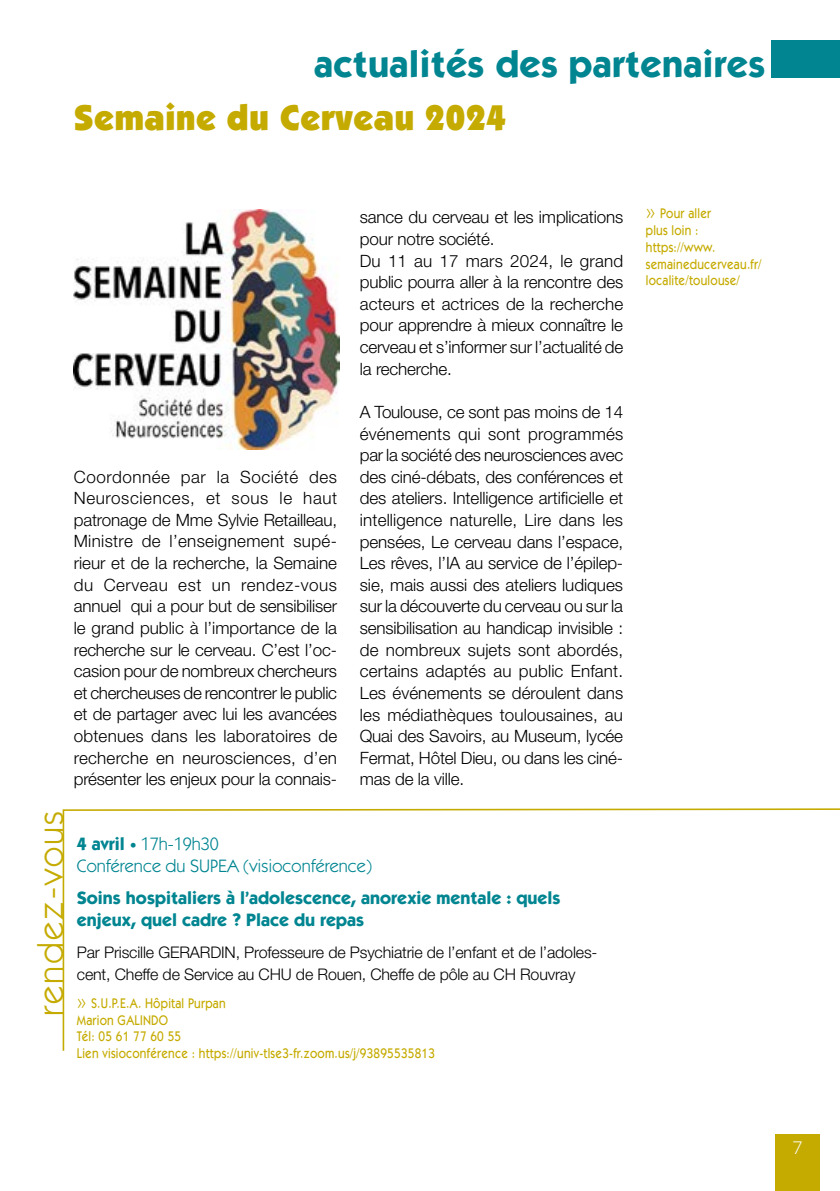
<style>
.page{position:relative;width:840px;height:1191px;background:#fff}
.page>*{position:absolute;margin:0;border:0;box-sizing:border-box;transform-origin:0 0}
.t1{font:700 38px "ITC Kabel Std";letter-spacing:.01em;color:#008591}
.t2{font:900 36px "ITC Kabel Std";letter-spacing:.01em;color:#c5ab00}
.t3{font:36px "ITC Kabel Std";letter-spacing:.06em;color:#c5ab00}
.t4{font:700 18px/21.6px "ITC Kabel Std";color:#008591}
.t5{font:18px/21.6px "ITC Kabel Std";color:#008591}
.t6{font:300 18px "Gotham";color:#fff}
.t7{font:300 17px/21.6px "Helvetica Neue LT Std";letter-spacing:-.01em;color:#000;text-align:justify}
.t8{font:300 16px/21.6px "Helvetica Neue LT Std";letter-spacing:-.01em;color:#000}
.t9{font:500 14px/16.8px "ITC Kabel Std";letter-spacing:.02em;color:#c5ab00;scale:.85 1}
.s1{font-weight:700}
.s2{font-weight:700;font-size:14px}
.s3{font-family:"Gotham";font-weight:300;font-size:22px}
</style>
<div class="page">
<svg style="left:62px;top:808px;width:777px;height:243px"></svg>
<div style="left:774px;top:1134px;width:45px;height:57px;background:#c5ab00"></div>
<div style="left:770px;top:40px;width:69px;height:37px;background:#008591"></div>
<img style="left:74px;top:210px;width:265px;height:240px">
<h1 class="t1" style="left:314px;top:41px;width:452px">actualités des partenaires</h1>
<h2 class="t2" style="left:74px;top:95px;width:434px">Semaine du Cerveau 2024</h2>
<h2 class="t3" style="left:30px;top:1016px;width:207px;rotate:-90deg">rendez-vous</h2>
<p class="t7" style="left:74px;top:465px;width:265px">Coordonnée par la Société des Neurosciences, et sous le haut patronage de Mme Sylvie Retailleau, Ministre de l’enseignement supé&shy;rieur et de la recherche, la Semaine du Cerveau est un rendez-vous annuel qui a pour but de sensibiliser le grand public à l’importance de la recherche sur le cerveau. C’est l’oc&shy;casion pour de nombreux chercheurs et chercheuses de rencontrer le public et de partager avec lui les avancées obtenues dans les laboratoires de recherche en neurosciences, d’en présenter les enjeux pour la connais-</p>
<p class="t7" style="left:359px;top:206px;width:265px;text-align:left">sance du cerveau et les implications pour notre société.<br>Du 11 au 17 mars 2024, le grand public pourra aller à la rencontre des acteurs et actrices de la recherche pour apprendre à mieux connaître le cerveau et s’informer sur l’actualité de la recherche.</p>
<p class="t7" style="left:359px;top:401px;width:265px">A Toulouse, ce sont pas moins de 14 événements qui sont programmés par la société des neurosciences avec des ciné-débats, des conférences et des ateliers. Intelligence artificielle et intelligence naturelle, Lire dans les pensées, Le cerveau dans l’espace, Les rêves, l’IA au service de l’épilep&shy;sie, mais aussi des ateliers ludiques sur la découverte du cerveau ou sur la sensibilisation au handicap invisible : de nombreux sujets sont abordés, certains adaptés au public Enfant.<br>Les événements se déroulent dans les médiathèques toulousaines, au Quai des Savoirs, au Museum, lycée Fermat, Hôtel Dieu, ou dans les ciné&shy;mas de la ville.</p>
<p class="t5" style="left:77px;top:833px;width:296px"><span class="s1">4 avril</span> <span class="s2">•</span> 17h-19h30<br>Conférence du SUPEA (visioconférence)</p>
<p class="t4" style="left:77px;top:887px;width:485px">Soins hospitaliers à l’adolescence, anorexie mentale : quels enjeux, quel cadre ? Place du repas</p>
<p class="t8" style="left:77px;top:941px;width:521px">Par Priscille GERARDIN, Professeure de Psychiatrie de l’enfant et de l’adoles&shy;cent, Cheffe de Service au CHU de Rouen, Cheffe de pôle au CH Rouvray</p>
<p class="t9" style="left:77px;top:994px;width:422px"><span class="s3">»</span> S.U.P.E.A. Hôpital Purpan<br>Marion GALINDO<br>Tél: 05 61 77 60 55<br>Lien visioconférence : https://univ-tlse3-fr.zoom.us/j/93895535813</p>
<p class="t9" style="left:645px;top:205px;width:138px"><span class="s3">»</span> Pour aller<br>plus loin : https://www. semaineducerveau.fr/ localite/toulouse/</p>
<p class="t6" style="left:791px;top:1136px;width:12px">7</p>
</div>
